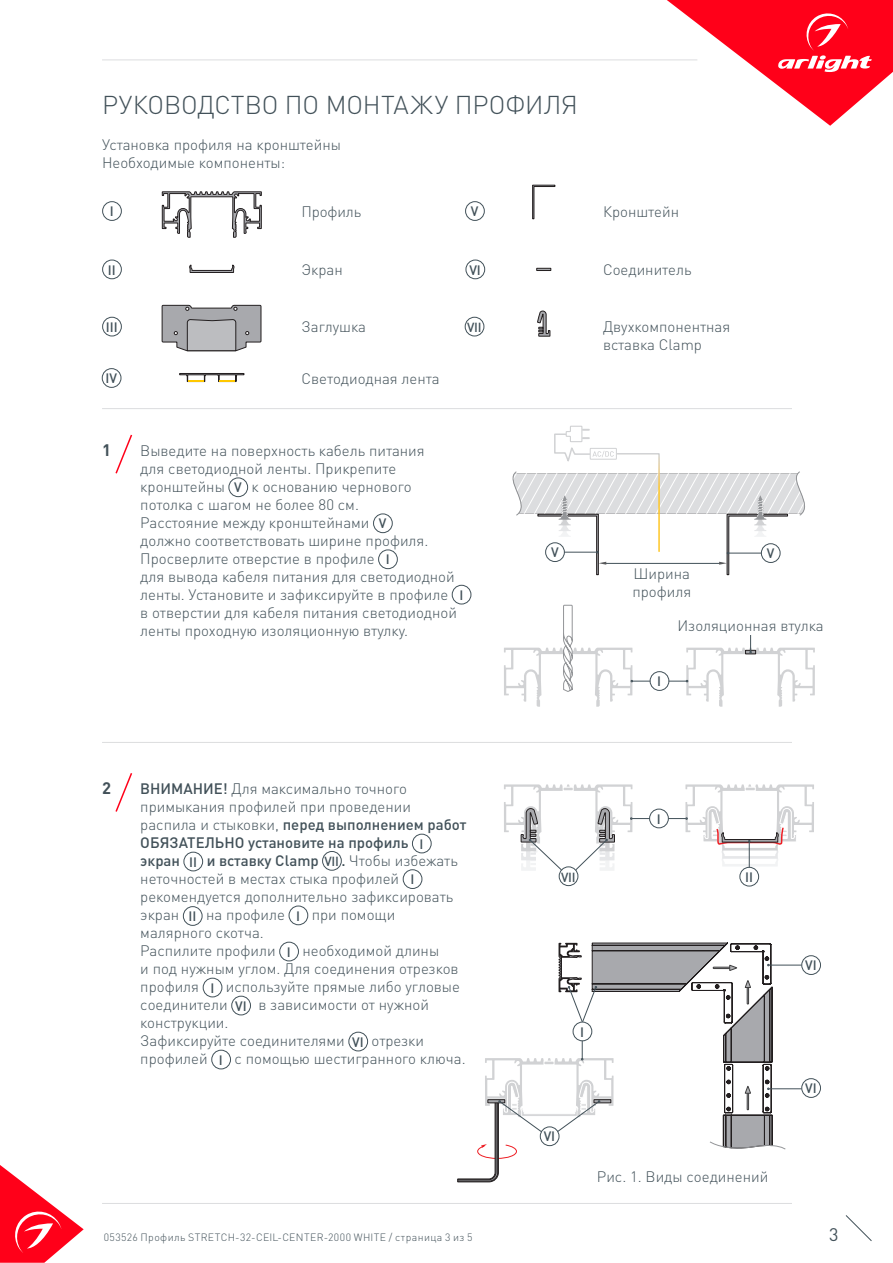
<style>
.page{position:relative;width:893px;height:1263px;background:#fff}
.page>*{position:absolute;margin:0;border:0;box-sizing:border-box;transform-origin:0 0}
.t1{font:300 25.5px "DIN Pro";letter-spacing:-.005em;color:#425159}
.t2{font:18px "DIN Pro";color:#425159}
.t3{font:700 16.5px "DIN Pro";color:#425159}
.t4{font:300 15px/18px "DIN Pro";color:#425159}
.t5{font:500 15px "DIN Pro";color:#425159}
.t6{font:500 13.5px "DIN Pro";color:#425159}
.t7{font:500 13.05px "DIN Pro";letter-spacing:-.025em;color:#425159}
.t8{font:300 10.5px "DIN Pro";letter-spacing:.04em;color:#425159}
.s1{font-weight:500}
</style>
<div class="page">
<svg style="left:0;top:1165px;width:84px;height:98px"></svg>
<svg style="left:845px;top:1215px;width:27px;height:26px"></svg>
<svg style="left:667px;top:0;width:226px;height:126px"></svg>
<hr style="left:102px;top:60px;width:595px;height:1px;background:#dcdddf">
<div style="left:102px;top:201px;width:20px;height:20px;border:1px solid #425159;border-radius:50%"></div>
<div style="left:102px;top:260px;width:20px;height:19px;border:1px solid #425159;border-radius:50%"></div>
<div style="left:102px;top:317px;width:20px;height:19px;border:1px solid #425159;border-radius:50%"></div>
<div style="left:465px;top:317px;width:19px;height:19px;border:1px solid #425159;border-radius:50%"></div>
<div style="left:102px;top:368px;width:19px;height:20px;border:1px solid #425159;border-radius:50%"></div>
<div style="left:465px;top:201px;width:19px;height:20px;border:1px solid #425159;border-radius:50%"></div>
<div style="left:466px;top:260px;width:19px;height:19px;border:1px solid #425159;border-radius:50%"></div>
<svg style="left:532px;top:185px;width:23px;height:34px"></svg>
<div style="left:537px;top:268px;width:14px;height:3px;border:1px solid #231f20"></div>
<hr style="left:102px;top:408px;width:690px;height:1px;background:#dcdddf">
<hr style="left:102px;top:742px;width:690px;height:1px;background:#dcdddf">
<hr style="left:102px;top:1203px;width:690px;height:1px;background:#dcdddf">
<svg style="left:115px;top:434px;width:18px;height:40px"></svg>
<div style="left:229px;top:478px;width:19px;height:19px;border:1px solid #425159;border-radius:50%"></div>
<div style="left:373px;top:514px;width:19px;height:19px;border:1px solid #425159;border-radius:50%"></div>
<div style="left:378px;top:550px;width:20px;height:19px;border:1px solid #425159;border-radius:50%"></div>
<div style="left:452px;top:585px;width:19px;height:19px;border:1px solid #425159;border-radius:50%"></div>
<svg style="left:512px;top:425px;width:293px;height:150px"></svg>
<svg style="left:162px;top:191px;width:100px;height:46px"></svg>
<svg style="left:189px;top:265px;width:45px;height:8px"></svg>
<div style="left:650px;top:671px;width:19px;height:20px;border:1px solid #425159;border-radius:50%"></div>
<svg style="left:537px;top:311px;width:13px;height:26px"></svg>
<svg style="left:179px;top:373px;width:65px;height:9px"></svg>
<svg style="left:504px;top:604px;width:146px;height:103px"></svg>
<svg style="left:669px;top:635px;width:146px;height:72px"></svg>
<svg style="left:162px;top:305px;width:99px;height:46px;background:#aaabae"></svg>
<div style="left:740px;top:867px;width:19px;height:19px;border:1px solid #425159;border-radius:50%"></div>
<div style="left:559px;top:867px;width:19px;height:19px;border:1px solid #425159;border-radius:50%"></div>
<svg style="left:115px;top:773px;width:18px;height:39px"></svg>
<div style="left:412px;top:834px;width:19px;height:19px;border:1px solid #425159;border-radius:50%"></div>
<div style="left:184px;top:852px;width:19px;height:19px;border:1px solid #425159;border-radius:50%"></div>
<div style="left:322px;top:851px;width:19px;height:19px;border:1px solid #425159;border-radius:50%"></div>
<div style="left:403px;top:869px;width:19px;height:20px;border:1px solid #425159;border-radius:50%"></div>
<div style="left:183px;top:906px;width:19px;height:19px;border:1px solid #425159;border-radius:50%"></div>
<div style="left:289px;top:906px;width:19px;height:19px;border:1px solid #425159;border-radius:50%"></div>
<div style="left:279px;top:942px;width:20px;height:19px;border:1px solid #425159;border-radius:50%"></div>
<div style="left:203px;top:978px;width:19px;height:19px;border:1px solid #425159;border-radius:50%"></div>
<div style="left:232px;top:996px;width:19px;height:19px;border:1px solid #425159;border-radius:50%"></div>
<div style="left:349px;top:1032px;width:19px;height:19px;border:1px solid #425159;border-radius:50%"></div>
<div style="left:212px;top:1050px;width:19px;height:19px;border:1px solid #425159;border-radius:50%"></div>
<div style="left:649px;top:809px;width:19px;height:19px;border:1px solid #425159;border-radius:50%"></div>
<div style="left:801px;top:1078px;width:20px;height:19px;border:1px solid #425159;border-radius:50%"></div>
<div style="left:801px;top:955px;width:20px;height:20px;border:1px solid #425159;border-radius:50%"></div>
<hr style="left:769px;top:965px;width:32px;height:1px;background:#425159">
<hr style="left:769px;top:1088px;width:32px;height:1px;background:#425159">
<svg style="left:504px;top:784px;width:146px;height:87px"></svg>
<svg style="left:563px;top:787px;width:10px;height:4px"></svg>
<svg style="left:668px;top:784px;width:146px;height:83px"></svg>
<svg style="left:457px;top:942px;width:329px;height:240px"></svg>
<p class="t1" style="left:102px;top:87px;width:477px">РУКОВОДСТВО ПО МОНТАЖУ ПРОФИЛЯ</p>
<p class="t4" style="left:102px;top:134px;width:240px">Установка профиля на кронштейны</p>
<p class="t4" style="left:102px;top:152px;width:185px">Необходимые компоненты:</p>
<p class="t4" style="left:302px;top:202px;width:61px">Профиль</p>
<p class="t6" style="left:110px;top:202px;width:5px">I</p>
<p class="t6" style="left:471px;top:202px;width:9px">V</p>
<p class="t4" style="left:603px;top:202px;width:78px">Кронштейн</p>
<p class="t6" style="left:108px;top:260px;width:9px">II</p>
<p class="t4" style="left:302px;top:260px;width:43px">Экран</p>
<p class="t6" style="left:469px;top:260px;width:13px">VI</p>
<p class="t4" style="left:603px;top:260px;width:90px">Соединитель</p>
<p class="t4" style="left:302px;top:317px;width:66px">Заглушка</p>
<p class="t4" style="left:603px;top:317px;width:129px">Двухкомпонентная вставка Clamp</p>
<p class="t6" style="left:106px;top:318px;width:13px">III</p>
<p class="t7" style="left:467px;top:318px;width:16px">VII</p>
<p class="t6" style="left:106px;top:369px;width:13px">IV</p>
<p class="t4" style="left:302px;top:369px;width:140px">Cветодиодная лента</p>
<p class="t3" style="left:102px;top:439px;width:10px">1</p>
<p class="t4" style="left:140px;top:441px;width:286px">Выведите на поверхность кабель питания для светодиодной ленты. Прикрепите кронштейны</p>
<p class="t6" style="left:234px;top:478px;width:9px">V</p>
<p class="t4" style="left:140px;top:477px;width:273px;text-indent:111px">к основанию чернового потолка с шагом не более 80 см.<br>Расстояние между кронштейнами</p>
<p class="t6" style="left:379px;top:514px;width:9px">V</p>
<p class="t4" style="left:140px;top:531px;width:290px">должно соответствовать ширине профиля.<br>Просверлите отверстие в профиле</p>
<p class="t6" style="left:386px;top:550px;width:5px">I</p>
<p class="t4" style="left:140px;top:567px;width:316px">для вывода кабеля питания для светодиодной ленты. Установите и зафиксируйте в профиле</p>
<p class="t6" style="left:459px;top:586px;width:5px">I</p>
<p class="t4" style="left:140px;top:603px;width:318px">в отверстии для кабеля питания светодиодной ленты проходную изоляционную втулку.</p>
<p class="t3" style="left:102px;top:777px;width:10px">2</p>
<p class="t4" style="left:140px;top:779px;width:328px"><span class="s1">ВНИМАНИЕ!</span> Для максимально точного примыкания профилей при проведении распила и стыковки, <span class="s1">перед выполнением работ ОБЯЗАТЕЛЬНО установите на профиль</span></p>
<p class="t6" style="left:420px;top:835px;width:5px">I</p>
<p class="t5" style="left:140px;top:850px;width:41px">экран</p>
<p class="t6" style="left:189px;top:853px;width:9px">II</p>
<p class="t5" style="left:207px;top:850px;width:114px">и вставку Clamp</p>
<p class="t7" style="left:325px;top:852px;width:16px">VII</p>
<p class="t4" style="left:140px;top:851px;width:319px;text-indent:201px"><span class="s1">.</span> Чтобы избежать неточностей в местах стыка профилей</p>
<p class="t6" style="left:410px;top:870px;width:5px">I</p>
<p class="t4" style="left:140px;top:887px;width:314px">рекомендуется дополнительно зафиксировать экран</p>
<p class="t6" style="left:189px;top:907px;width:9px">II</p>
<p class="t4" style="left:206px;top:905px;width:80px">на профиле</p>
<p class="t6" style="left:296px;top:906px;width:5px">I</p>
<p class="t4" style="left:312px;top:905px;width:85px">при помощи</p>
<p class="t4" style="left:140px;top:923px;width:137px">малярного скотча.<br>Распилите профили</p>
<p class="t4" style="left:140px;top:941px;width:320px;text-indent:162px">необходимой длины<br>и под нужным углом. Для соединения отрезков профиля</p>
<p class="t6" style="left:287px;top:943px;width:5px">I</p>
<p class="t4" style="left:140px;top:977px;width:321px;text-indent:86px">используйте прямые либо угловые соединители</p>
<p class="t6" style="left:210px;top:979px;width:5px">I</p>
<p class="t6" style="left:235px;top:997px;width:13px">VI</p>
<p class="t4" style="left:258px;top:995px;width:172px">в зависимости от нужной</p>
<p class="t4" style="left:140px;top:1013px;width:206px">конструкции.<br>Зафиксируйте соединителями</p>
<p class="t6" style="left:352px;top:1033px;width:13px">VI</p>
<p class="t4" style="left:372px;top:1031px;width:54px">отрезки</p>
<p class="t4" style="left:140px;top:1049px;width:69px">профилей</p>
<p class="t6" style="left:219px;top:1051px;width:5px">I</p>
<p class="t4" style="left:235px;top:1049px;width:233px">с помощью шестигранного ключа.</p>
<p class="t6" style="left:551px;top:543px;width:9px">V</p>
<p class="t6" style="left:767px;top:544px;width:9px">V</p>
<p class="t4" style="left:634px;top:564px;width:58px">Ширина</p>
<p class="t4" style="left:632px;top:582px;width:60px">профиля</p>
<p class="t6" style="left:657px;top:672px;width:5px">I</p>
<p class="t4" style="left:677px;top:616px;width:148px">Изоляционная втулка</p>
<p class="t6" style="left:657px;top:809px;width:5px">I</p>
<p class="t7" style="left:561px;top:868px;width:16px">VII</p>
<p class="t6" style="left:745px;top:868px;width:9px">II</p>
<p class="t6" style="left:580px;top:1022px;width:5px">I</p>
<p class="t6" style="left:544px;top:1127px;width:13px">VI</p>
<p class="t4" style="left:597px;top:1167px;width:173px">Рис. 1. Виды соединений</p>
<p class="t6" style="left:805px;top:956px;width:13px">VI</p>
<p class="t6" style="left:805px;top:1079px;width:13px">VI</p>
<p class="t8" style="left:104px;top:1230px;width:370px">053526 Профиль STRETCH-32-CEIL-CENTER-2000 WHITE / страница 3 из 5</p>
<p class="t2" style="left:829px;top:1222px;width:11px">3</p>
</div>
